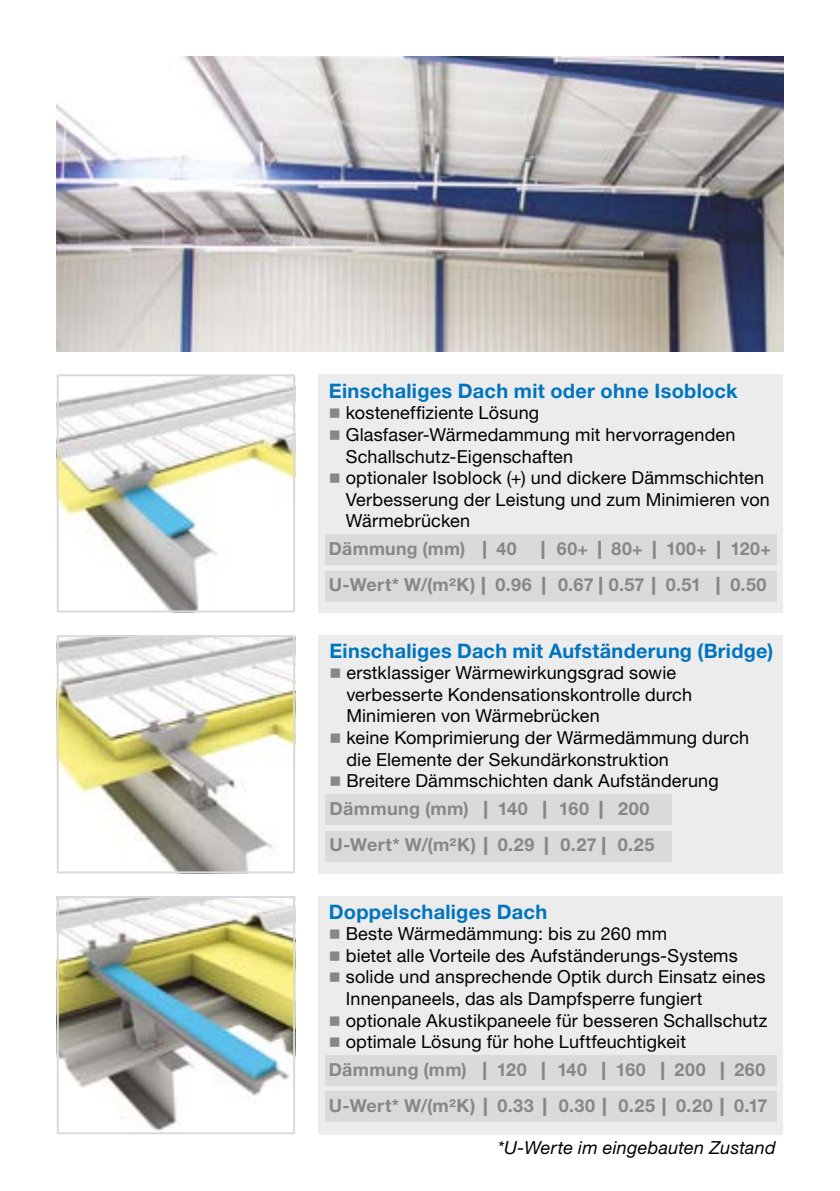
<style>
.page{position:relative;width:840px;height:1191px;background:#fff}
.page>*{position:absolute;margin:0;border:0;box-sizing:border-box;transform-origin:0 0}
.t1{font:700 20px "Helvetica Neue LT Pro";letter-spacing:.015em;color:#0075be}
.t2{font:18px/21.6px "Helvetica Neue LT Pro";letter-spacing:.01em;color:#000}
.t3{font:700 18px/36px "Helvetica Neue LT Pro";letter-spacing:.02em;color:#878786;text-align:right}
.t4{font:italic 18px "Helvetica Neue LT Pro";letter-spacing:.01em;color:#000}
.s1{font-weight:900;font-style:italic}
.s2{color:#878786}
.s3{font-weight:700;color:#878786}
.s4{font-weight:900;font-style:italic;color:#878786}
</style>
<div class="page">
<img style="left:60px;top:638px;width:232px;height:232px">
<div style="left:57px;top:635px;width:238px;height:238px;border:2px solid #dadada"></div>
<img style="left:60px;top:377px;width:232px;height:232px">
<div style="left:57px;top:374px;width:238px;height:238px;border:2px solid #dadada"></div>
<img style="left:60px;top:899px;width:232px;height:232px">
<div style="left:57px;top:896px;width:238px;height:238px;border:2px solid #dadada"></div>
<img style="left:57px;top:57px;width:725px;height:294px">
<div style="left:317px;top:374px;width:465px;height:238px;background:#ececed"></div>
<div style="left:318px;top:635px;width:464px;height:238px;background:#ececed"></div>
<div style="left:317px;top:896px;width:465px;height:238px;background:#ececed"></div>
<div style="left:324px;top:534px;width:451px;height:31px;background:#dadada"></div>
<div style="left:324px;top:571px;width:451px;height:30px;background:#dadada"></div>
<div style="left:325px;top:794px;width:346px;height:31px;background:#dadada"></div>
<div style="left:325px;top:830px;width:346px;height:31px;background:#dadada"></div>
<div style="left:324px;top:1055px;width:451px;height:30px;background:#dadada"></div>
<div style="left:324px;top:1091px;width:451px;height:31px;background:#dadada"></div>
<p class="t1" style="left:328px;top:378px;width:410px">Einschaliges Dach mit oder ohne Isoblock</p>
<p class="t2" style="left:345px;top:402px;width:425px">kosteneffiziente Lösung<br>Glasfaser-Wärmedammung mit hervorragenden Schallschutz-Eigenschaften<br>optionaler Isoblock (+) und dickere Dämmschichten Verbesserung der Leistung und zum Minimieren von Wärmebrücken</p>
<p class="t3" style="left:328px;top:530px;width:189px">Dämmung (mm) <span class="s1">|</span> 40</p>
<p class="t3" style="left:328px;top:530px;width:443px"><span class="s1">|</span> 60+ <span class="s1">|</span> 80+ <span class="s1">|</span> 100+ <span class="s1">|</span> 120+<br>U-Wert* W/(m²K) <span class="s1">|</span> 0.96 <span class="s1">|</span> 0.67 <span class="s1">|</span> 0.57 <span class="s1">|</span> 0.51 <span class="s1">|</span> 0.50</p>
<p class="t1" style="left:329px;top:638px;width:445px">Einschaliges Dach mit Aufständerung (Bridge)</p>
<p class="t2" style="left:346px;top:661px;width:404px">erstklassiger Wärmewirkungsgrad sowie verbesserte Kondensationskontrolle durch Minimieren von Wärmebrücken<br>keine Komprimierung der Wärmedämmung durch die Elemente der Sekundärkonstruktion</p>
<p class="t2" style="left:329px;top:766px;width:391px;line-height:28px"><span class="s2">■</span> Breitere Dämmschichten dank Aufständerung<br><span class="s3">Dämmung (mm)</span> <span class="s4">|</span> <span class="s3">140</span> <span class="s4">|</span> <span class="s3">160</span> <span class="s4">|</span> <span class="s3">200</span></p>
<p class="t3" style="left:329px;top:826px;width:326px">U-Wert* W/(m²K) <span class="s1">|</span> 0.29 <span class="s1">|</span> 0.27 <span class="s1">|</span> 0.25</p>
<p class="t1" style="left:328px;top:898px;width:220px">Doppelschaliges Dach</p>
<p class="t2" style="left:345px;top:922px;width:423px">Beste Wärmedämmung: bis zu 260 mm<br>bietet alle Vorteile des Aufständerungs-Systems solide und ansprechende Optik durch Einsatz eines Innenpaneels, das als Dampfsperre fungiert optionale Akustikpaneele für besseren Schallschutz optimale Lösung für hohe Luftfeuchtigkeit</p>
<p class="t3" style="left:328px;top:1051px;width:440px;text-align:left">Dämmung (mm) <span class="s1">|</span> 120 <span class="s1">|</span> 140 <span class="s1">|</span> 160 <span class="s1">|</span> 200 <span class="s1">|</span> 260<br>U-Wert* W/(m²K) <span class="s1">|</span> 0.33 <span class="s1">|</span> 0.30 <span class="s1">|</span> 0.25 <span class="s1">|</span> 0.20 <span class="s1">|</span> 0.17</p>
<p class="t4" style="left:497px;top:1137px;width:279px">*U-Werte im eingebauten Zustand</p>
</div>
